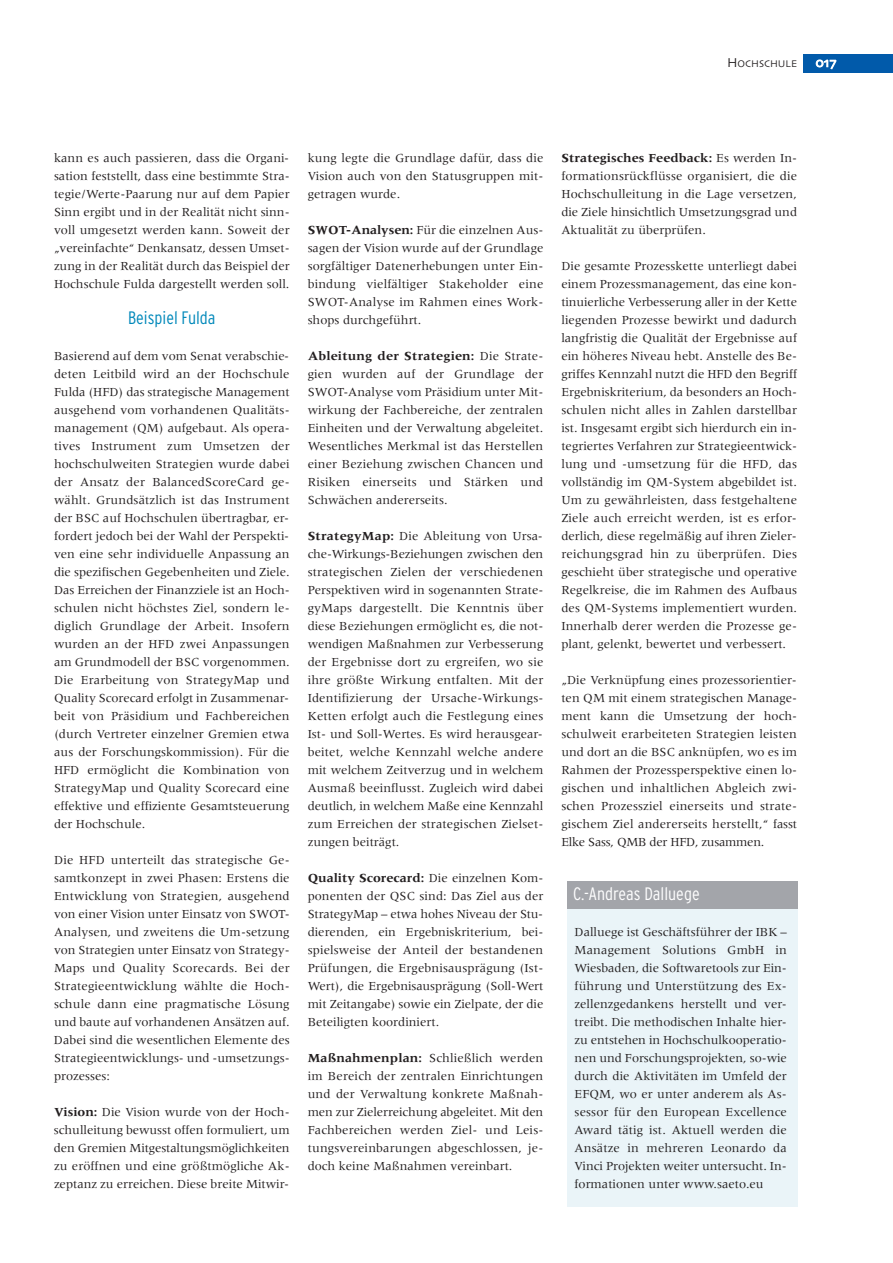
<style>
.page{position:relative;width:893px;height:1263px;background:#fff}
.page>*{position:absolute;margin:0;border:0;box-sizing:border-box;transform-origin:0 0}
.t1{font:300 condensed 18px "Interstate";color:#fff}
.t2{font:300 condensed 18px "Interstate";color:#0088ba}
.t3{font:13.5px "Skia";color:#fff}
.t4{font:12.75px/18px "Meridien";color:#231f20;text-align:justify}
.t5{font:10.2px "Skia";color:#231f20}
.s1{font-size:13.5px}
.s2{font-weight:700}
</style>
<div class="page">
<div style="left:803px;top:54px;width:90px;height:18px;background:#015aaa"></div>
<div style="left:567px;top:885px;width:230px;height:321px;background:#eaf4f8"></div>
<div style="left:567px;top:881px;width:231px;height:27px;background:#a3a5aa"></div>
<p class="t5" style="left:727px;top:58px;width:72px"><span class="s1">H</span>OCHSCHULE</p>
<p class="t3" style="left:815px;top:54px;width:22px">017</p>
<p class="t4" style="left:54px;top:150px;width:237px">kann es auch passieren, dass die Organi&shy;sation feststellt, dass eine bestimmte Stra&shy;tegie/Werte-Paarung nur auf dem Papier Sinn ergibt und in der Realität nicht sinn&shy;voll umgesetzt werden kann. Soweit der „vereinfachte“ Denkansatz, dessen Umset&shy;zung in der Realität durch das Beispiel der Hochschule Fulda dargestellt werden soll.</p>
<h1 class="t2" style="left:128px;top:307px;width:89px">Beispiel Fulda</h1>
<p class="t4" style="left:54px;top:348px;width:237px">Basierend auf dem vom Senat verabschie&shy;deten Leitbild wird an der Hochschule Fulda (HFD) das strategische Management ausgehend vom vorhandenen Qualitäts&shy;management (QM) aufgebaut. Als opera&shy;tives Instrument zum Umsetzen der hochschulweiten Strategien wurde dabei der Ansatz der BalancedScoreCard ge&shy;wählt. Grundsätzlich ist das Instrument der BSC auf Hochschulen übertragbar, er&shy;fordert jedoch bei der Wahl der Perspekti&shy;ven eine sehr individuelle Anpassung an die spezifischen Gegebenheiten und Ziele.<br>Das Erreichen der Finanzziele ist an Hoch&shy;schulen nicht höchstes Ziel, sondern le&shy;diglich Grundlage der Arbeit. Insofern wurden an der HFD zwei Anpassungen am Grundmodell der BSC vorgenommen.<br>Die Erarbeitung von StrategyMap und Quality Scorecard erfolgt in Zusammenar&shy;beit von Präsidium und Fachbereichen (durch Vertreter einzelner Gremien etwa aus der Forschungskommission). Für die HFD ermöglicht die Kombination von StrategyMap und Quality Scorecard eine effektive und effiziente Gesamtsteuerung der Hochschule.</p>
<p class="t4" style="left:54px;top:852px;width:237px">Die HFD unterteilt das strategische Ge&shy;samtkonzept in zwei Phasen: Erstens die Entwicklung von Strategien, ausgehend von einer Vision unter Einsatz von SWOT-Analysen, und zweitens die Um-setzung von Strategien unter Einsatz von Strategy-Maps und Quality Scorecards. Bei der Strategieentwicklung wählte die Hoch&shy;schule dann eine pragmatische Lösung und baute auf vorhandenen Ansätzen auf.<br>Dabei sind die wesentlichen Elemente des Strategieentwicklungs- und -umsetzungs&shy;prozesses:</p>
<p class="t4" style="left:54px;top:1104px;width:237px"><span class="s2">Vision:</span> Die Vision wurde von der Hoch&shy;schulleitung bewusst offen formuliert, um den Gremien Mitgestaltungsmöglichkeiten zu eröffnen und eine größtmögliche Ak&shy;zeptanz zu erreichen. Diese breite Mitwir-</p>
<p class="t4" style="left:308px;top:150px;width:237px">kung legte die Grundlage dafür, dass die Vision auch von den Statusgruppen mit&shy;getragen wurde.</p>
<p class="t4" style="left:308px;top:222px;width:237px"><span class="s2">SWOT-Analysen:</span> Für die einzelnen Aus&shy;sagen der Vision wurde auf der Grundlage sorgfältiger Datenerhebungen unter Ein&shy;bindung vielfältiger Stakeholder eine SWOT-Analyse im Rahmen eines Work&shy;shops durchgeführt.</p>
<p class="t4" style="left:308px;top:348px;width:237px"><span class="s2">Ableitung der Strategien:</span> Die Strate&shy;gien wurden auf der Grundlage der SWOT-Analyse vom Präsidium unter Mit&shy;wirkung der Fachbereiche, der zentralen Einheiten und der Verwaltung abgeleitet.<br>Wesentliches Merkmal ist das Herstellen einer Beziehung zwischen Chancen und Risiken einerseits und Stärken und Schwächen andererseits.</p>
<p class="t4" style="left:308px;top:528px;width:237px"><span class="s2">StrategyMap:</span> Die Ableitung von Ursa&shy;che-Wirkungs-Beziehungen zwischen den strategischen Zielen der verschiedenen Perspektiven wird in sogenannten Strate&shy;gyMaps dargestellt. Die Kenntnis über diese Beziehungen ermöglicht es, die not&shy;wendigen Maßnahmen zur Verbesserung der Ergebnisse dort zu ergreifen, wo sie ihre größte Wirkung entfalten. Mit der Identifizierung der Ursache-Wirkungs-Ketten erfolgt auch die Festlegung eines Ist- und Soll-Wertes. Es wird herausgear&shy;beitet, welche Kennzahl welche andere mit welchem Zeitverzug und in welchem Ausmaß beeinflusst. Zugleich wird dabei deutlich, in welchem Maße eine Kennzahl zum Erreichen der strategischen Zielset&shy;zungen beiträgt.</p>
<p class="t4" style="left:308px;top:870px;width:237px"><span class="s2">Quality Scorecard:</span> Die einzelnen Kom&shy;ponenten der QSC sind: Das Ziel aus der StrategyMap – etwa hohes Niveau der Stu&shy;dierenden, ein Ergebniskriterium, bei&shy;spielsweise der Anteil der bestandenen Prüfungen, die Ergebnisausprägung (Ist-Wert), die Ergebnisausprägung (Soll-Wert mit Zeitangabe) sowie ein Zielpate, der die Beteiligten koordiniert.</p>
<p class="t4" style="left:308px;top:1050px;width:237px"><span class="s2">Maßnahmenplan:</span> Schließlich werden im Bereich der zentralen Einrichtungen und der Verwaltung konkrete Maßnah&shy;men zur Zielerreichung abgeleitet. Mit den Fachbereichen werden Ziel- und Leis&shy;tungsvereinbarungen abgeschlossen, je&shy;doch keine Maßnahmen vereinbart.</p>
<p class="t4" style="left:561px;top:150px;width:237px"><span class="s2">Strategisches Feedback:</span> Es werden In&shy;formationsrückflüsse organisiert, die die Hochschulleitung in die Lage versetzen, die Ziele hinsichtlich Umsetzungsgrad und Aktualität zu überprüfen.</p>
<p class="t4" style="left:561px;top:258px;width:237px">Die gesamte Prozesskette unterliegt dabei einem Prozessmanagement, das eine kon&shy;tinuierliche Verbesserung aller in der Kette liegenden Prozesse bewirkt und dadurch langfristig die Qualität der Ergebnisse auf ein höheres Niveau hebt. Anstelle des Be&shy;griffes Kennzahl nutzt die HFD den Begriff Ergebniskriterium, da besonders an Hoch&shy;schulen nicht alles in Zahlen darstellbar ist. Insgesamt ergibt sich hierdurch ein in&shy;tegriertes Verfahren zur Strategieentwick&shy;lung und -umsetzung für die HFD, das vollständig im QM-System abgebildet ist.<br>Um zu gewährleisten, dass festgehaltene Ziele auch erreicht werden, ist es erfor&shy;derlich, diese regelmäßig auf ihren Zieler&shy;reichungsgrad hin zu überprüfen. Dies geschieht über strategische und operative Regelkreise, die im Rahmen des Aufbaus des QM-Systems implementiert wurden.<br>Innerhalb derer werden die Prozesse ge&shy;plant, gelenkt, bewertet und verbessert.</p>
<p class="t4" style="left:561px;top:672px;width:237px">„Die Verknüpfung eines prozessorientier&shy;ten QM mit einem strategischen Manage&shy;ment kann die Umsetzung der hoch&shy;schulweit erarbeiteten Strategien leisten und dort an die BSC anknüpfen, wo es im Rahmen der Prozessperspektive einen lo&shy;gischen und inhaltlichen Abgleich zwi&shy;schen Prozessziel einerseits und strate&shy;gischem Ziel andererseits herstellt,“ fasst Elke Sass, QMB der HFD, zusammen.</p>
<h1 class="t1" style="left:573px;top:883px;width:128px">C.-Andreas Dalluege</h1>
<p class="t4" style="left:575px;top:924px;width:214px">Dalluege ist Geschäftsführer der IBK – Management Solutions GmbH in Wiesbaden, die Softwaretools zur Ein&shy;führung und Unterstützung des Ex&shy;zellenzgedankens herstellt und ver&shy;treibt. Die methodischen Inhalte hier&shy;zu entstehen in Hochschulkooperatio&shy;nen und Forschungsprojekten, so-wie durch die Aktivitäten im Umfeld der EFQM, wo er unter anderem als As&shy;sessor für den European Excellence Award tätig ist. Aktuell werden die Ansätze in mehreren Leonardo da Vinci Projekten weiter untersucht. In&shy;formationen unter www.saeto.eu</p>
</div>
